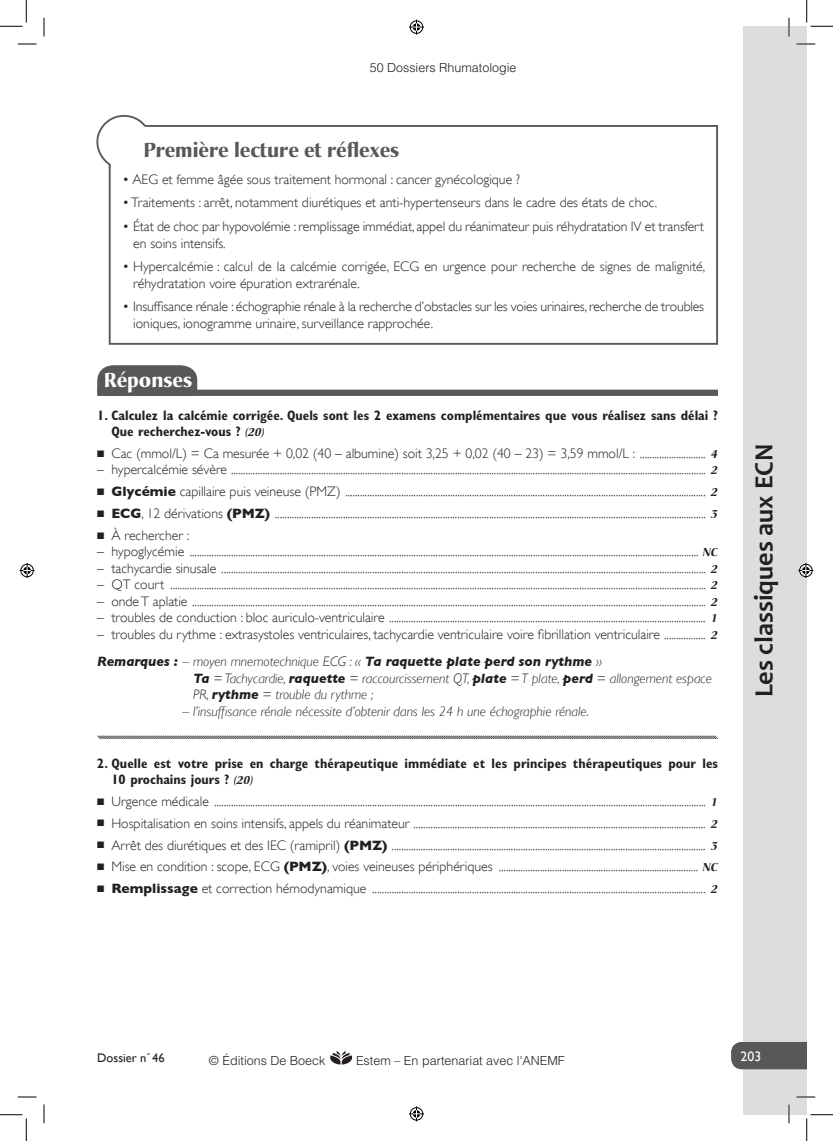
<style>
.page{position:relative;width:833px;height:1141px;background:#fff}
.page>*{position:absolute;margin:0;border:0;box-sizing:border-box;transform-origin:0 0}
.t1{font:700 26.25px "Candara";color:#231f20}
.t2{font:700 20px "Christiana";color:#57585a}
.t3{font:700 20px "Christiana";color:#fff}
.t4{font:300 13.75px/16.5px "Gill Sans";color:#231f20}
.t5{font:700 condensed 13.75px/16.5px "Gill Sans";color:#231f20}
.t6{font:italic 300 13.75px/16.5px "Gill Sans";color:#231f20}
.t7{font:13.75px "Gill Sans";color:#fff}
.t8{font:300 12.5px "Helvetica";color:#231f20}
.t9{font:12.5px "Gill Sans";color:#231f20}
.s1{font-family:"Christiana";font-style:italic;font-stretch:normal;font-size:11.25px}
.s2{font-family:"Christiana";font-weight:700;font-style:italic;font-size:11.25px}
.s3{font-weight:700}
.s4{font-weight:700;font-style:italic}
.s5{font-style:italic}
</style>
<div class="page">
<div style="left:742px;top:26px;width:64px;height:1088px;background:#dcdddf"></div>
<div style="left:731px;top:1041px;width:75px;height:28px;background:#57585a"></div>
<svg style="left:97px;top:735px;width:621px;height:4px;background:#999a9b"></svg>
<svg style="left:108px;top:125px;width:610px;height:220px"></svg>
<svg style="left:96px;top:114px;width:53px;height:55px"></svg>
<svg style="left:97px;top:365px;width:100px;height:24px;background:#5f6062"></svg>
<div style="left:97px;top:389px;width:620px;height:7px;background:#57585a"></div>
<svg style="left:330px;top:1051px;width:22px;height:13px"></svg>
<svg style="left:18px;top:43px;width:18px;height:2px"></svg>
<svg style="left:796px;top:43px;width:18px;height:2px"></svg>
<svg style="left:18px;top:1096px;width:18px;height:1px"></svg>
<svg style="left:796px;top:1096px;width:18px;height:1px"></svg>
<svg style="left:43px;top:18px;width:2px;height:18px"></svg>
<svg style="left:43px;top:1104px;width:2px;height:19px"></svg>
<svg style="left:788px;top:18px;width:1px;height:18px"></svg>
<svg style="left:787px;top:1104px;width:2px;height:19px"></svg>
<svg style="left:0;top:0;width:27px;height:27px"></svg>
<svg style="left:0;top:1114px;width:27px;height:26px"></svg>
<svg style="left:806px;top:0;width:26px;height:27px"></svg>
<svg style="left:806px;top:1114px;width:26px;height:26px"></svg>
<svg style="left:409px;top:20px;width:15px;height:15px"></svg>
<svg style="left:409px;top:1106px;width:15px;height:15px"></svg>
<svg style="left:20px;top:563px;width:15px;height:15px"></svg>
<svg style="left:798px;top:563px;width:14px;height:15px"></svg>
<p class="t8" style="left:369px;top:59px;width:148px">50 Dossiers Rhumatologie</p>
<h2 class="t2" style="left:143px;top:138px;width:257px">Première lecture et réflexes</h2>
<p class="t4" style="left:122px;top:171px;width:398px">• AEG et femme âgée sous traitement hormonal : cancer gynécologique ?</p>
<p class="t4" style="left:122px;top:194px;width:536px">• Traitements : arrêt, notamment diurétiques et anti-hypertenseurs dans le cadre des états de choc.</p>
<p class="t4" style="left:133px;top:218px;width:572px;text-indent:-11px">• État de choc par hypovolémie : remplissage immédiat, appel du réanimateur puis réhydratation IV et transfert en soins intensifs.</p>
<p class="t4" style="left:133px;top:258px;width:573px;text-indent:-11px">• Hypercalcémie : calcul de la calcémie corrigée, ECG en urgence pour recherche de signes de malignité, réhydratation voire épuration extrarénale.</p>
<p class="t4" style="left:133px;top:298px;width:572px;text-indent:-11px">• Insuffisance rénale : échographie rénale à la recherche d’obstacles sur les voies urinaires, recherche de troubles ioniques, ionogramme urinaire, surveillance rapprochée.</p>
<h2 class="t3" style="left:104px;top:367px;width:90px">Réponses</h2>
<p class="t5" style="left:111px;top:406px;width:607px;text-indent:-14px">1. Calculez la calcémie corrigée. Quels sont les 2 examens complémentaires que vous réalisez sans délai ?<br>Que recherchez-vous ? <span class="s1">(20)</span></p>
<p class="t4" style="left:97px;top:445px;width:621px">■ Cac (mmol/L) = Ca mesurée + 0,02 (40 – albumine) soit 3,25 + 0,02 (40 – 23) = 3,59 mmol/L : ........................... <span class="s2">4</span></p>
<p class="t4" style="left:97px;top:461px;width:622px">– hypercalcémie sévère ................................................................................................................................................................................................... <span class="s2">2</span></p>
<p class="t4" style="left:97px;top:483px;width:621px">■ <span class="s3">Glycémie</span> capillaire puis veineuse (PMZ) .................................................................................................................................................... <span class="s2">2</span></p>
<p class="t4" style="left:97px;top:505px;width:621px">■ <span class="s3">ECG</span>, 12 dérivations <span class="s3">(PMZ)</span> ................................................................................................................................................................................. <span class="s2">3</span></p>
<p class="t4" style="left:97px;top:527px;width:93px">■ À rechercher :</p>
<p class="t4" style="left:97px;top:543px;width:622px">– hypoglycémie ................................................................................................................................................................................................................. <span class="s2">NC</span></p>
<p class="t4" style="left:97px;top:560px;width:622px">– tachycardie sinusale ....................................................................................................................................................................................................... <span class="s2">2</span></p>
<p class="t4" style="left:97px;top:576px;width:622px">– QT court ............................................................................................................................................................................................................................ <span class="s2">2</span></p>
<p class="t4" style="left:97px;top:593px;width:622px">– onde T aplatie ................................................................................................................................................................................................................... <span class="s2">2</span></p>
<p class="t4" style="left:97px;top:609px;width:621px">– troubles de conduction : bloc auriculo-ventriculaire .................................................................................................................................. <span class="s2">1</span></p>
<p class="t4" style="left:97px;top:620px;width:621px;line-height:27.1px">– troubles du rythme : extrasystoles ventriculaires, tachycardie ventriculaire voire fibrillation ventriculaire ................. <span class="s2">2<br></span><span class="s4">Remarques :</span> <span class="s5">– moyen mnemotechnique ECG : «</span> <span class="s4">Ta raquette plate perd son rythme</span> <span class="s5">»</span></p>
<p class="t6" style="left:193px;top:669px;width:520px"><span class="s3">Ta</span> = Tachycardie, <span class="s3">raquette</span> = raccourcissement QT, <span class="s3">plate</span> = T plate, <span class="s3">perd</span> = allongement espace<br>PR, <span class="s3">rythme</span> = trouble du rythme ;</p>
<p class="t6" style="left:182px;top:702px;width:408px">– l’insuffisance rénale nécessite d’obtenir dans les 24 h une échographie rénale.</p>
<p class="t5" style="left:111px;top:754px;width:607px;text-indent:-14px">2. Quelle est votre prise en charge thérapeutique immédiate et les principes thérapeutiques pour les<br>10 prochains jours ? <span class="s1">(20)</span></p>
<p class="t4" style="left:97px;top:792px;width:621px">■ Urgence médicale .......................................................................................................................................................................................................... <span class="s2">1</span></p>
<p class="t4" style="left:97px;top:814px;width:621px">■ Hospitalisation en soins intensifs, appels du réanimateur ........................................................................................................................ <span class="s2">2</span></p>
<p class="t4" style="left:97px;top:836px;width:621px">■ Arrêt des diurétiques et des IEC (ramipril) <span class="s3">(PMZ)</span> ................................................................................................................................. <span class="s2">3</span></p>
<p class="t4" style="left:97px;top:858px;width:622px">■ Mise en condition : scope, ECG <span class="s3">(PMZ)</span>, voies veineuses périphériques .................................................................................. <span class="s2">NC</span></p>
<p class="t4" style="left:97px;top:880px;width:621px">■ <span class="s3">Remplissage</span> et correction hémodynamique ......................................................................................................................................... <span class="s2">2</span></p>
<h1 class="t1" style="left:747px;top:697px;width:255px;rotate:-90deg">Les classiques aux ECN</h1>
<p class="t9" style="left:97px;top:1049px;width:69px">Dossier n˚46</p>
<p class="t7" style="left:740px;top:1047px;width:22px">203</p>
<p class="t8" style="left:209px;top:1052px;width:118px">© Éditions De Boeck</p>
<p class="t8" style="left:356px;top:1052px;width:210px">Estem – En partenariat avec l'ANEMF</p>
</div>
